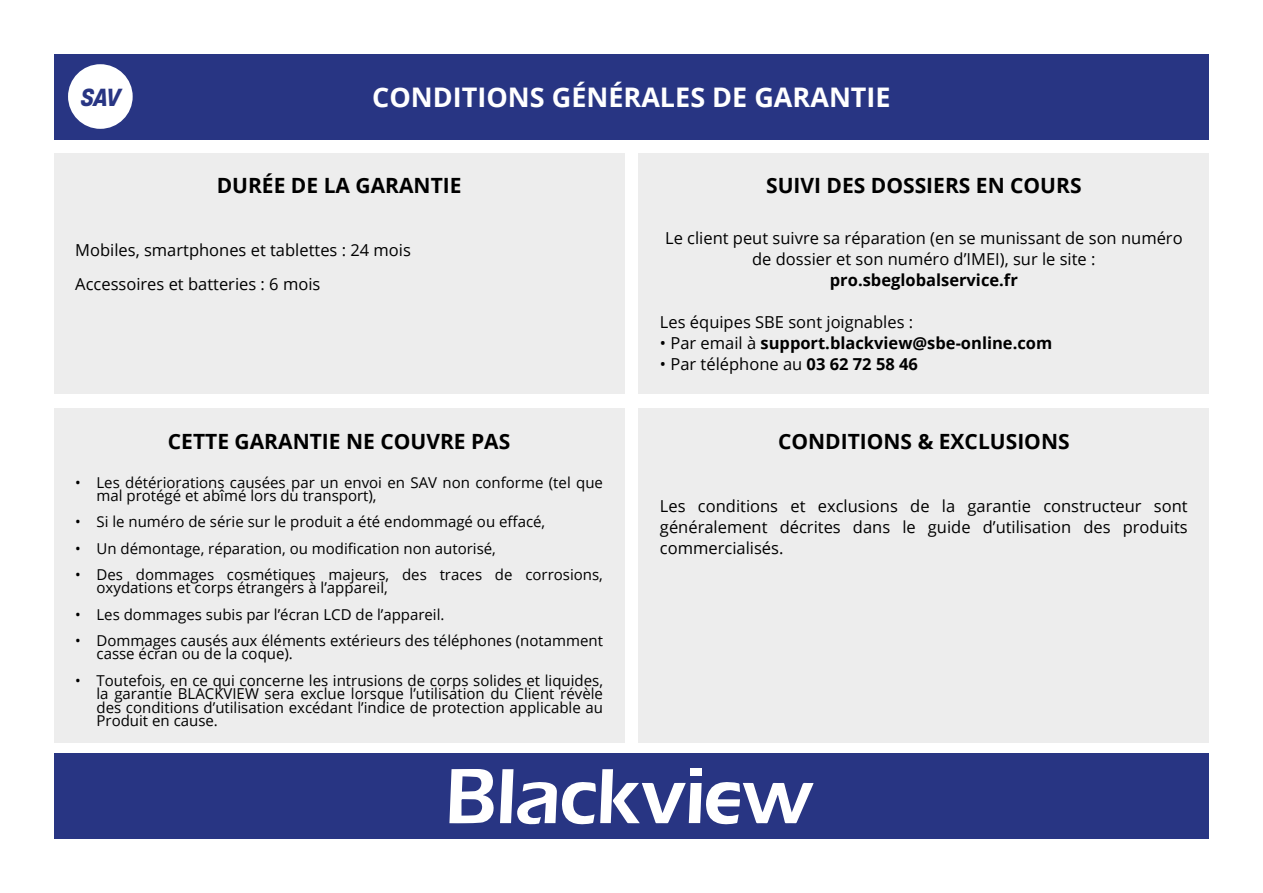
<style>
.page{position:relative;width:1263px;height:893px;background:#fff}
.page>*{position:absolute;margin:0;border:0;box-sizing:border-box;transform-origin:0 0}
.t1{font:700 27px "Open Sans";color:#fff}
.t2{font:italic 700 27px "Paralucent Cond";color:#283583}
.t3{font:700 21px "Open Sans";color:#000}
.t4{font:16.5px/21px "Open Sans";color:#000}
.t5{font:700 16.5px "Open Sans";color:#000}
.t6{font:15px/13.5px "Open Sans";color:#000}
.s1{font-weight:400}
.s2{font-weight:700}
</style>
<div class="page">
<div style="left:54px;top:54px;width:1155px;height:85px;background:#283583"></div>
<div style="left:54px;top:754px;width:1155px;height:85px;background:#283583"></div>
<div style="left:54px;top:153px;width:570px;height:240px;background:#ededed"></div>
<div style="left:54px;top:408px;width:570px;height:335px;background:#ededed"></div>
<div style="left:639px;top:408px;width:570px;height:335px;background:#ededed"></div>
<div style="left:639px;top:153px;width:570px;height:240px;background:#ededed"></div>
<div style="left:68px;top:64px;width:65px;height:65px;background:#fff;border-radius:50%"></div>
<svg style="left:449px;top:769px;width:364px;height:56px"></svg>
<div style="left:691px;top:769px;width:11px;height:7px;background:#fff"></div>
<h1 class="t2" style="left:80px;top:82px;width:41px">SAV</h1>
<h1 class="t1" style="left:372px;top:78px;width:520px">CONDITIONS GÉNÉRALES DE GARANTIE</h1>
<h2 class="t3" style="left:217px;top:171px;width:246px">DURÉE DE LA GARANTIE</h2>
<p class="t4" style="left:75px;top:233px;width:337px;line-height:33.8px">Mobiles, smartphones et tablettes : 24 mois<br>Accessoires et batteries : 6 mois</p>
<h2 class="t3" style="left:168px;top:426px;width:344px">CETTE GARANTIE NE COUVRE PAS</h2>
<p class="t6" style="left:97px;top:475px;width:508px;text-indent:-21px">• Les détériorations causées par un envoi en SAV non conforme (tel que mal protégé et abîmé lors du transport),</p>
<p class="t6" style="left:75px;top:515px;width:471px">• Si le numéro de série sur le produit a été endommagé ou effacé,</p>
<p class="t6" style="left:75px;top:541px;width:422px">• Un démontage, réparation, ou modification non autorisé,</p>
<p class="t6" style="left:97px;top:567px;width:508px;text-indent:-21px">• Des dommages cosmétiques majeurs, des traces de corrosions, oxydations et corps étrangers à l’appareil,</p>
<p class="t6" style="left:75px;top:607px;width:371px">• Les dommages subis par l’écran LCD de l’appareil.</p>
<p class="t6" style="left:97px;top:633px;width:508px;text-indent:-21px">• Dommages causés aux éléments extérieurs des téléphones (notamment casse écran ou de la coque).</p>
<p class="t6" style="left:97px;top:673px;width:508px;text-align:justify;text-indent:-21px">• Toutefois, en ce qui concerne les intrusions de corps solides et liquides, la garantie BLACKVIEW sera exclue lorsque l’utilisation du Client révèle des conditions d’utilisation excédant l’indice de protection applicable au Produit en cause.</p>
<h2 class="t3" style="left:766px;top:171px;width:317px">SUIVI DES DOSSIERS EN COURS</h2>
<p class="t4" style="left:665px;top:227px;width:519px;text-align:center">Le client peut suivre sa réparation (en se munissant de son numéro de dossier et son numéro d’IMEI), sur le site :</p>
<p class="t5" style="left:830px;top:268px;width:189px">pro.sbeglobalservice.fr</p>
<p class="t4" style="left:660px;top:311px;width:255px">Les équipes SBE sont joignables :</p>
<p class="t5" style="left:660px;top:331px;width:394px"><span class="s1">• Par email à</span> support.blackview@sbe-online.com</p>
<p class="t4" style="left:660px;top:353px;width:259px">• Par téléphone au <span class="s2">03 62 72 58 46</span></p>
<h2 class="t3" style="left:778px;top:426px;width:293px">CONDITIONS &amp; EXCLUSIONS</h2>
<p class="t4" style="left:660px;top:495px;width:529px;text-align:justify">Les conditions et exclusions de la garantie constructeur sont généralement décrites dans le guide d’utilisation des produits commercialisés.</p>
</div>
